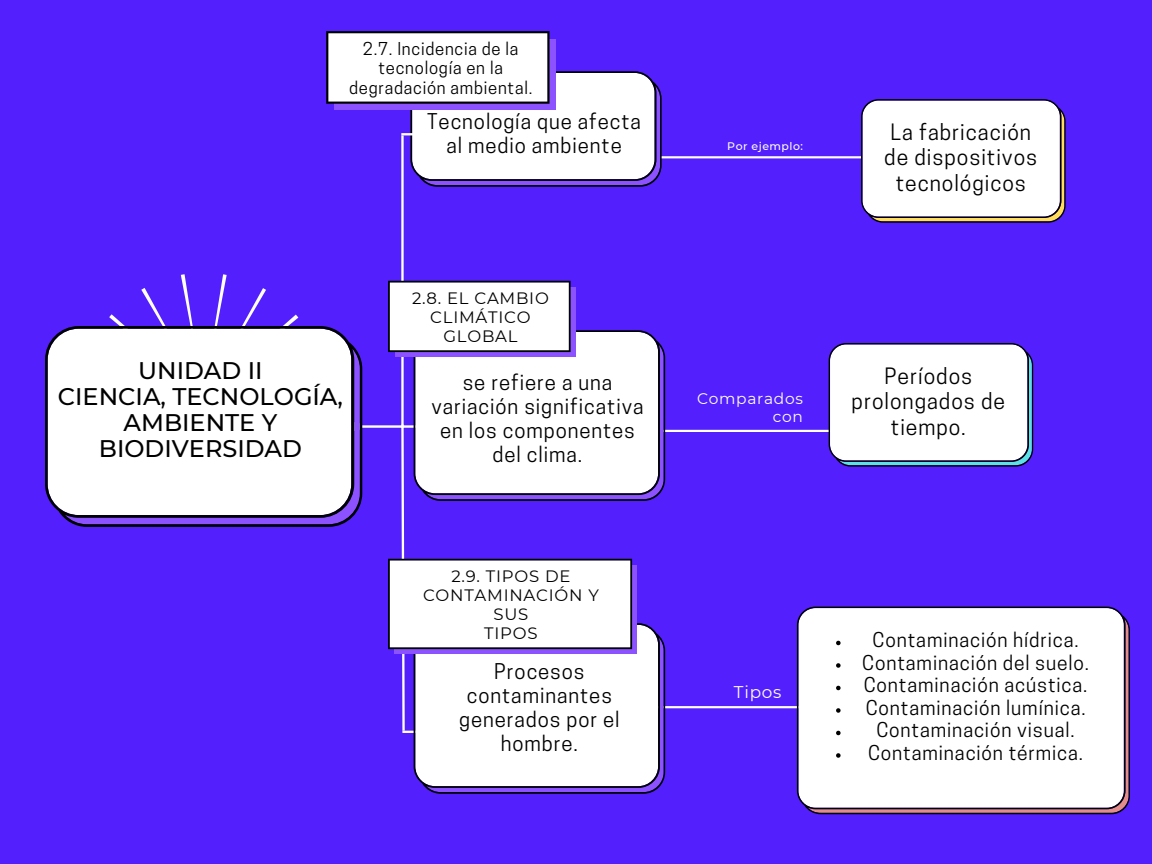
<style>
.page{position:relative;width:1152px;height:864px;background:#5320fd}
.page>*{position:absolute;margin:0;border:0;box-sizing:border-box;transform-origin:0 0}
.t1{font:500 24px/25.8px "Montserrat";color:#000;text-align:center}
.t2{font:21.15px/25.5px "Cooper Hewitt";letter-spacing:.045em;color:#000;text-align:center}
.t3{font:20.4px/24px "Cooper Hewitt";letter-spacing:.045em;color:#000;text-align:center}
.t4{font:19.2px/22.5px "Cooper Hewitt";letter-spacing:.045em;color:#000;text-align:center}
.t5{font:16.95px "Montserrat";letter-spacing:.045em;color:#fff}
.t6{font:16.65px/19.2px "Cooper Hewitt";letter-spacing:.045em;color:#000;text-align:center}
.t7{font:16.5px/19.2px "Montserrat";letter-spacing:.045em;color:#000;text-align:center}
.t8{font:15.45px/18px "Montserrat";letter-spacing:.045em;color:#fff;text-align:right}
.t9{font:500 10.95px "Montserrat";letter-spacing:.045em;color:#fff}
</style>
<div class="page">
<hr style="left:360px;top:425px;width:79px;height:3px;background:#fff">
<svg style="left:362px;top:420px;width:1px;height:13px"></svg>
<hr style="left:401px;top:135px;width:3px;height:293px;background:#fff">
<svg style="left:109px;top:274px;width:190px;height:52px"></svg>
<svg style="left:45px;top:326px;width:317px;height:201px;background:#e6e2ef"></svg>
<hr style="left:659px;top:156px;width:202px;height:2px;background:#fff">
<svg style="left:861px;top:99px;width:205px;height:124px;background:#eceaec"></svg>
<svg style="left:326px;top:31px;width:336px;height:156px"></svg>
<hr style="left:659px;top:430px;width:202px;height:2px;background:#fff">
<svg style="left:829px;top:343px;width:204px;height:124px;background:#e4e5ec"></svg>
<hr style="left:638px;top:706px;width:202px;height:2px;background:#fff">
<svg style="left:797px;top:607px;width:333px;height:207px;background:#f4f2f4"></svg>
<svg style="left:836px;top:641px;width:5px;height:4px"></svg>
<svg style="left:836px;top:663px;width:5px;height:5px"></svg>
<svg style="left:836px;top:686px;width:5px;height:4px"></svg>
<svg style="left:836px;top:708px;width:5px;height:5px"></svg>
<svg style="left:836px;top:731px;width:5px;height:4px"></svg>
<svg style="left:836px;top:753px;width:5px;height:5px"></svg>
<svg style="left:388px;top:281px;width:276px;height:511px"></svg>
<hr style="left:401px;top:133px;width:49px;height:2px;background:#fff">
<p class="t6" style="left:349px;top:42px;width:185px">2.7. Incidencia de la tecnología en la degradación ambiental.</p>
<p class="t3" style="left:427px;top:112px;width:215px">Tecnología que afecta al medio ambiente</p>
<p class="t1" style="left:58px;top:358px;width:287px">UNIDAD II<br>CIENCIA, TECNOLOGÍA,<br>AMBIENTE Y<br>BIODIVERSIDAD</p>
<p class="t7" style="left:412px;top:288px;width:138px">2.8. EL CAMBIO<br>CLIMÁTICO<br>GLOBAL</p>
<p class="t3" style="left:431px;top:372px;width:214px">se refiere a una variación significativa en los componentes del clima.</p>
<p class="t7" style="left:423px;top:566px;width:177px">2.9. TIPOS DE<br>CONTAMINACIÓN Y<br>SUS<br>TIPOS</p>
<p class="t3" style="left:459px;top:661px;width:162px">Procesos contaminantes generados por el hombre.</p>
<p class="t9" style="left:727px;top:139px;width:77px">Por ejemplo:</p>
<p class="t2" style="left:884px;top:122px;width:155px">La fabricación de dispositivos tecnológicos</p>
<p class="t8" style="left:697px;top:390px;width:107px">Comparados con</p>
<p class="t2" style="left:852px;top:366px;width:155px">Períodos prolongados de tiempo.</p>
<p class="t5" style="left:734px;top:681px;width:49px">Tipos</p>
<p class="t4" style="left:862px;top:631px;width:228px">Contaminación hídrica.<br>Contaminación del suelo.<br>Contaminación acústica.<br>Contaminación lumínica.<br>Contaminación visual.<br>Contaminación térmica.</p>
</div>
